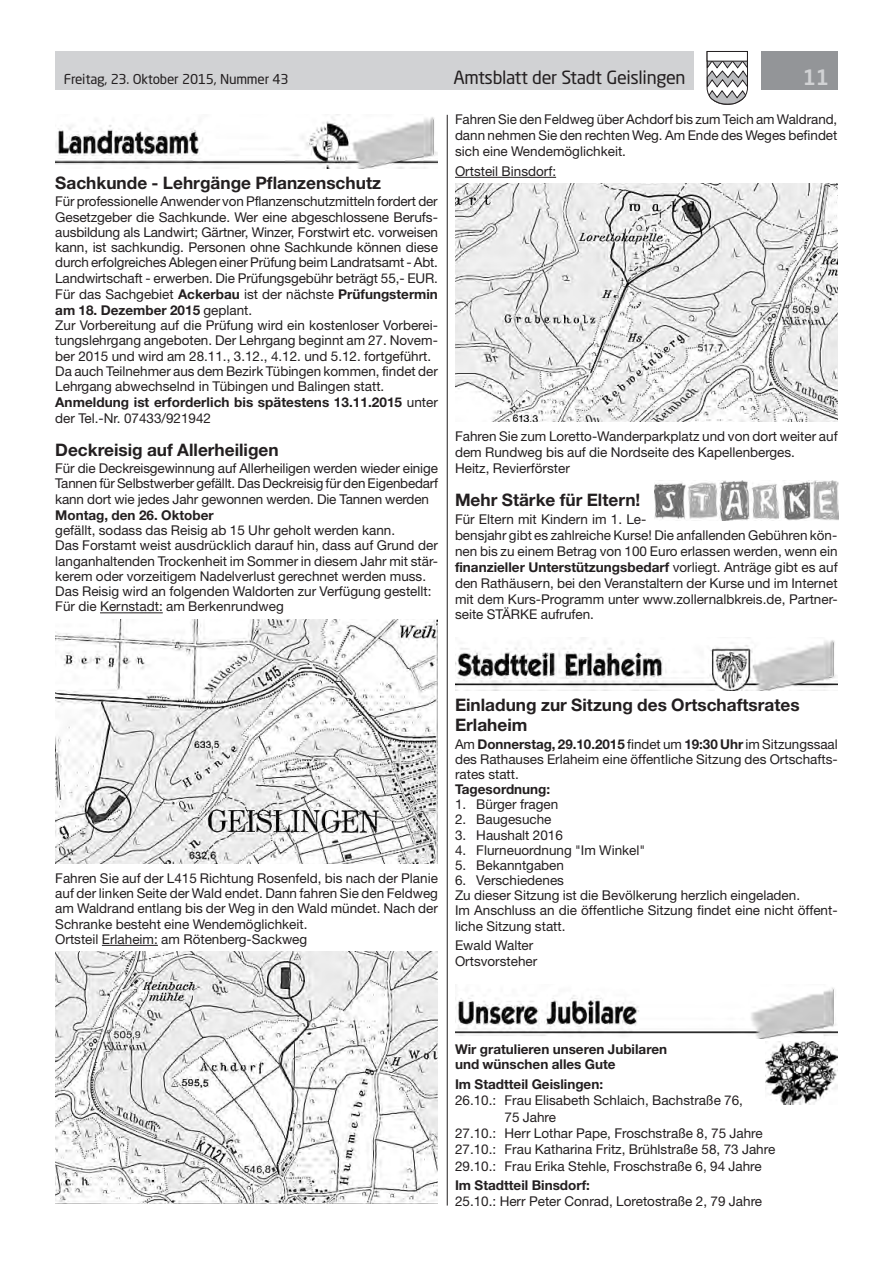
<style>
.page{position:relative;width:893px;height:1263px;background:#fff}
.page>*{position:absolute;margin:0;border:0;box-sizing:border-box;transform-origin:0 0}
.t1{font:500 21px "Neo Sans Std";color:#d1d2d4}
.t2{font:18px "Neo Sans Std";letter-spacing:-.02em;color:#231f20}
.t3{font:700 17.25px/20px "Helvetica Neue LT Std";color:#231f20}
.t4{font:13.5px/15.5px "Helvetica Neue LT Std";color:#231f20}
.t5{font:700 13.5px/15px "Helvetica Neue LT Std";color:#231f20}
.t6{font:13.5px "Neo Sans Std";letter-spacing:-.015em;color:#231f20}
.s1{font-weight:700}
</style>
<div class="page">
<div style="left:55px;top:51px;width:639px;height:38px;background:#d1d2d4"></div>
<div style="left:761px;top:51px;width:77px;height:38px;background:#939598"></div>
<svg style="left:706px;top:51px;width:42px;height:54px"></svg>
<div style="left:707px;top:51px;width:41px;height:10px;background:#fff;border:1px solid #231f20"></div>
<hr style="left:447px;top:115px;width:1px;height:1090px;background:#231f20">
<hr style="left:100px;top:612px;width:63px;height:1px;background:#231f20">
<hr style="left:102px;top:945px;width:56px;height:1px;background:#231f20">
<img style="left:55px;top:117px;width:383px;height:51px">
<img style="left:55px;top:619px;width:383px;height:244px">
<img style="left:55px;top:951px;width:383px;height:252px">
<hr style="left:455px;top:177px;width:101px;height:1px;background:#231f20">
<img style="left:455px;top:183px;width:383px;height:238px">
<img style="left:455px;top:637px;width:383px;height:53px">
<img style="left:455px;top:985px;width:383px;height:54px">
<img style="left:655px;top:480px;width:183px;height:41px">
<img style="left:765px;top:1041px;width:73px;height:63px">
<p class="t6" style="left:64px;top:71px;width:226px">Freitag, 23. Oktober 2015, Nummer 43</p>
<h2 class="t2" style="left:453px;top:66px;width:234px">Amtsblatt der Stadt Geislingen</h2>
<h1 class="t1" style="left:803px;top:64px;width:28px">11</h1>
<p class="t3" style="left:55px;top:172px;width:327px">Sachkunde - Lehrgänge Pflanzenschutz</p>
<p class="t4" style="left:55px;top:194px;width:384px">Für professionelle Anwender von Pflanzenschutzmitteln fordert der Gesetzgeber die Sachkunde. Wer eine abgeschlossene Berufs&shy;ausbildung als Landwirt; Gärtner, Winzer, Forstwirt etc. vorweisen kann, ist sachkundig. Personen ohne Sachkunde können diese durch erfolgreiches Ablegen einer Prüfung beim Landratsamt - Abt.<br>Landwirtschaft - erwerben. Die Prüfungsgebühr beträgt 55,- EUR.<br>Für das Sachgebiet <span class="s1">Ackerbau</span> ist der nächste <span class="s1">Prüfungstermin am 18. Dezember 2015</span> geplant.<br>Zur Vorbereitung auf die Prüfung wird ein kostenloser Vorberei&shy;tungslehrgang angeboten. Der Lehrgang beginnt am 27. Novem&shy;ber 2015 und wird am 28.11., 3.12., 4.12. und 5.12. fortgeführt.<br>Da auch Teilnehmer aus dem Bezirk Tübingen kommen, findet der Lehrgang abwechselnd in Tübingen und Balingen statt.<br><span class="s1">Anmeldung ist erforderlich bis spätestens 13.11.2015</span> unter der Tel.-Nr. 07433/921942</p>
<p class="t3" style="left:55px;top:439px;width:225px">Deckreisig auf Allerheiligen</p>
<p class="t4" style="left:55px;top:460px;width:384px;text-align:justify">Für die Deckreisgewinnung auf Allerheiligen werden wieder einige Tannen für Selbstwerber gefällt. Das Deckreisig für den Eigenbedarf kann dort wie jedes Jahr gewonnen werden. Die Tannen werden</p>
<p class="t5" style="left:55px;top:507px;width:160px">Montag, den 26. Oktober</p>
<p class="t4" style="left:55px;top:522px;width:384px">gefällt, sodass das Reisig ab 15 Uhr geholt werden kann.<br>Das Forstamt weist ausdrücklich darauf hin, dass auf Grund der langanhaltenden Trockenheit im Sommer in diesem Jahr mit stär&shy;kerem oder vorzeitigem Nadelverlust gerechnet werden muss.<br>Das Reisig wird an folgenden Waldorten zur Verfügung gestellt:<br>Für die Kernstadt: am Berkenrundweg</p>
<p class="t4" style="left:455px;top:112px;width:384px;text-align:justify">Fahren Sie den Feldweg über Achdorf bis zum Teich am Waldrand, dann nehmen Sie den rechten Weg. Am Ende des Weges befindet sich eine Wendemöglichkeit.</p>
<p class="t4" style="left:455px;top:163px;width:103px">Ortsteil Binsdorf:</p>
<p class="t4" style="left:455px;top:428px;width:384px">Fahren Sie zum Loretto-Wanderparkplatz und von dort weiter auf dem Rundweg bis auf die Nordseite des Kapellenberges.<br>Heitz, Revierförster</p>
<p class="t3" style="left:455px;top:490px;width:187px">Mehr Stärke für Eltern!</p>
<p class="t4" style="left:455px;top:511px;width:384px;line-height:15.9px">Für Eltern mit Kindern im 1. Le-<br>bensjahr gibt es zahlreiche Kurse! Die anfallenden Gebühren kön&shy;nen bis zu einem Betrag von 100 Euro erlassen werden, wenn ein <span class="s1">finanzieller Unterstützungsbedarf</span> vorliegt. Anträge gibt es auf den Rathäusern, bei den Veranstaltern der Kurse und im Internet mit dem Kurs-Programm unter www.zollernalbkreis.de, Partner&shy;seite STÄRKE aufrufen.</p>
<p class="t4" style="left:55px;top:870px;width:384px">Fahren Sie auf der L415 Richtung Rosenfeld, bis nach der Planie auf der linken Seite der Wald endet. Dann fahren Sie den Feldweg am Waldrand entlang bis der Weg in den Wald mündet. Nach der Schranke besteht eine Wendemöglichkeit.<br>Ortsteil Erlaheim: am Rötenberg-Sackweg</p>
<p class="t3" style="left:455px;top:694px;width:346px">Einladung zur Sitzung des Ortschaftsrates<br>Erlaheim</p>
<p class="t4" style="left:455px;top:736px;width:384px;text-align:justify">Am <span class="s1">Donnerstag, 29.10.2015</span> findet um <span class="s1">19:30 Uhr</span> im Sitzungssaal des Rathauses Erlaheim eine öffentliche Sitzung des Ortschafts&shy;rates statt.</p>
<p class="t5" style="left:455px;top:781px;width:97px">Tagesordnung:</p>
<p class="t4" style="left:455px;top:796px;width:105px">1. Bürger fragen</p>
<p class="t4" style="left:455px;top:812px;width:98px">2. Baugesuche</p>
<p class="t4" style="left:455px;top:827px;width:109px">3. Haushalt 2016</p>
<p class="t4" style="left:455px;top:842px;width:192px">4. Flurneuordnung "Im Winkel"</p>
<p class="t4" style="left:455px;top:857px;width:111px">5. Bekanntgaben</p>
<p class="t4" style="left:455px;top:872px;width:384px">6. Verschiedenes<br>Zu dieser Sitzung ist die Bevölkerung herzlich eingeladen.<br>Im Anschluss an die öffentliche Sitzung findet eine nicht öffent&shy;liche Sitzung statt.</p>
<p class="t4" style="left:455px;top:937px;width:84px">Ewald Walter<br>Ortsvorsteher</p>
<p class="t5" style="left:455px;top:1041px;width:214px">Wir gratulieren unseren Jubilaren und wünschen alles Gute</p>
<p class="t5" style="left:455px;top:1076px;width:150px">Im Stadtteil Geislingen:</p>
<p class="t4" style="left:455px;top:1092px;width:290px">26.10.: Frau Elisabeth Schlaich, Bachstraße 76,</p>
<p class="t4" style="left:504px;top:1109px;width:53px">75 Jahre</p>
<p class="t4" style="left:455px;top:1125px;width:309px">27.10.: Herr Lothar Pape, Froschstraße 8, 75 Jahre</p>
<p class="t4" style="left:455px;top:1141px;width:322px">27.10.: Frau Katharina Fritz, Brühlstraße 58, 73 Jahre</p>
<p class="t4" style="left:455px;top:1158px;width:308px">29.10.: Frau Erika Stehle, Froschstraße 6, 94 Jahre</p>
<p class="t5" style="left:455px;top:1178px;width:136px">Im Stadtteil Binsdorf:</p>
<p class="t4" style="left:455px;top:1193px;width:309px">25.10.: Herr Peter Conrad, Loretostraße 2, 79 Jahre</p>
</div>
